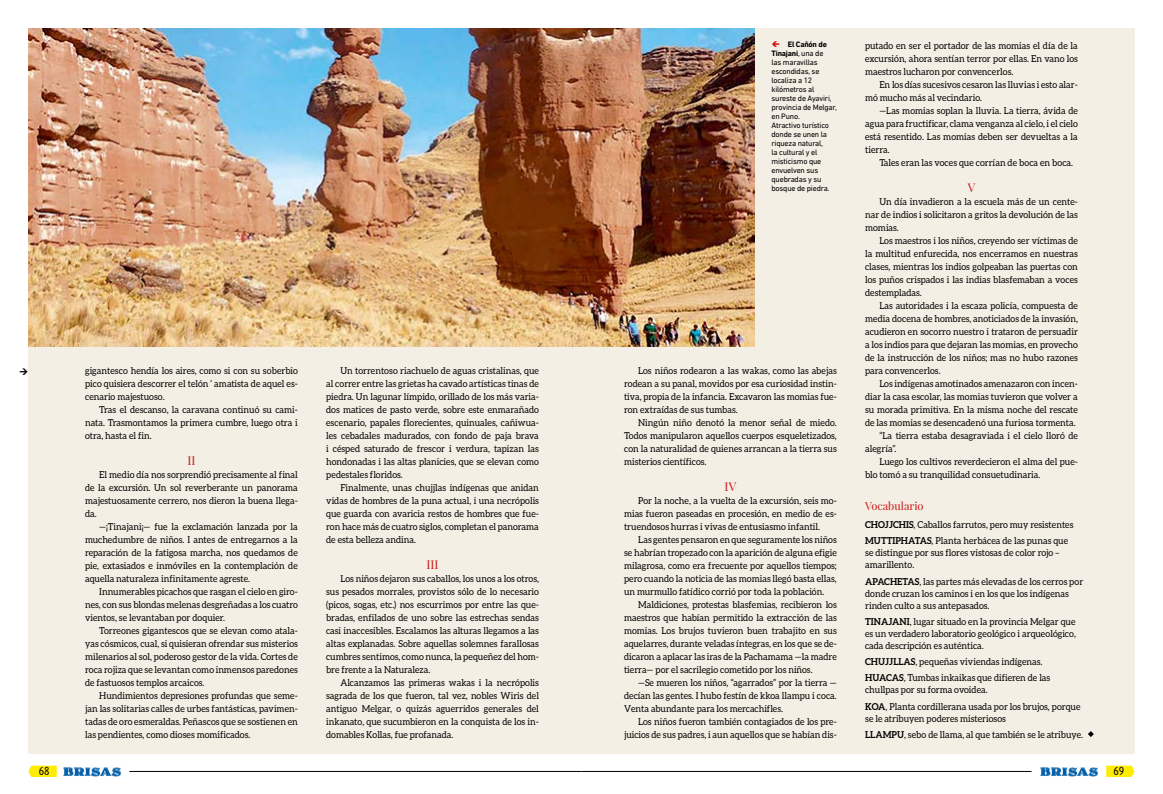
<style>
.page{position:relative;width:1163px;height:794px;background:#fff}
.page>*{position:absolute;margin:0;border:0;box-sizing:border-box;transform-origin:0 0}
.t1{font:12px "Playfair Display";color:#cd1316}
.t2{font:12px "Dax Condensed";color:#000}
.t3{font:11px "Playfair Display";color:#cd1316}
.t4{font:9.5px/13px "Aleo";color:#000;text-align:justify;scale:.95 1}
.t5{font:8px/9px "DIN Next LT Pro";letter-spacing:-.025em;color:#000}
.s1{font-weight:700}
</style>
<div class="page">
<hr style="left:129px;top:771px;width:452px;height:1px;background:#000">
<hr style="left:581px;top:771px;width:450px;height:1px;background:#000">
<svg style="left:1106px;top:765px;width:28px;height:12px"></svg>
<svg style="left:28px;top:765px;width:29px;height:12px"></svg>
<img style="left:63px;top:767px;width:58px;height:9px">
<img style="left:1040px;top:767px;width:58px;height:9px">
<div style="left:28px;top:28px;width:1106px;height:726px;background:#f3efe4"></div>
<img style="left:28px;top:28px;width:726px;height:318px">
<svg style="left:1088px;top:731px;width:5px;height:6px"></svg>
<p class="t4" style="left:85px;top:364px;width:225px">gigantesco hendía los aires, como si con su soberbio pico quisiera descorrer el telón ‘ amatista de aquel es&shy;cenario majestuoso.</p>
<p class="t4" style="left:85px;top:403px;width:225px;text-indent:14px">Tras el descanso, la caravana continuó su cami&shy;nata. Trasmontamos la primera cumbre, luego otra i otra, hasta el fin.</p>
<p class="t1" style="left:187px;top:453px;width:10px">II</p>
<p class="t4" style="left:85px;top:468px;width:225px;text-indent:14px">El medio día nos sorprendió precisamente al final de la excursión. Un sol reverberante un panorama majestuosamente cerrero, nos dieron la buena llega&shy;da.</p>
<p class="t4" style="left:85px;top:520px;width:225px;text-indent:14px">—¡Tinajani¡— fue la exclamación lanzada por la muchedumbre de niños. I antes de entregarnos a la reparación de la fatigosa marcha, nos quedamos de pie, extasiados e inmóviles en la contemplación de aquella naturaleza infinitamente agreste.</p>
<p class="t4" style="left:85px;top:585px;width:225px;text-indent:14px">Innumerables picachos que rasgan el cielo en giro&shy;nes, con sus blondas melenas desgreñadas a los cuatro vientos, se levantaban por doquier.</p>
<p class="t4" style="left:85px;top:624px;width:225px;text-indent:14px">Torreones gigantescos que se elevan como atala&shy;yas cósmicos, cual, si quisieran ofrendar sus misterios milenarios al sol, poderoso gestor de la vida. Cortes de roca rojiza que se levantan como inmensos paredones de fastuosos templos arcaicos.</p>
<p class="t4" style="left:85px;top:689px;width:225px;text-indent:14px">Hundimientos depresiones profundas que seme&shy;jan las solitarias calles de urbes fantásticas, pavimen&shy;tadas de oro esmeraldas. Peñascos que se sostienen en las pendientes, como dioses momificados.</p>
<p class="t4" style="left:326px;top:364px;width:225px;text-indent:14px">Un torrentoso riachuelo de aguas cristalinas, que al correr entre las grietas ha cavado artísticas tinas de piedra. Un lagunar límpido, orillado de los más varia&shy;dos matices de pasto verde, sobre este enmarañado escenario, papales florecientes, quinuales, cañiwua&shy;les cebadales madurados, con fondo de paja brava i césped saturado de frescor i verdura, tapizan las hondonadas i las altas planicies, que se elevan como pedestales floridos.</p>
<p class="t4" style="left:326px;top:481px;width:225px;text-indent:14px">Finalmente, unas chujjlas indígenas que anidan vidas de hombres de la puna actual, i una necrópolis que guarda con avaricia restos de hombres que fue&shy;ron hace más de cuatro siglos, completan el panorama de esta belleza andina.</p>
<p class="t1" style="left:426px;top:557px;width:14px">III</p>
<p class="t4" style="left:326px;top:572px;width:225px;text-indent:14px">Los niños dejaron sus caballos, los unos a los otros, sus pesados morrales, provistos sólo de lo necesario (picos, sogas, etc.) nos escurrimos por entre las que&shy;bradas, enfilados de uno sobre las estrechas sendas casi inaccesibles. Escalamos las alturas llegamos a las altas explanadas. Sobre aquellas solemnes farallosas cumbres sentimos, como nunca, la pequeñez del hom&shy;bre frente a la Naturaleza.</p>
<p class="t4" style="left:326px;top:676px;width:225px;text-indent:14px">Alcanzamos las primeras wakas i la necrópolis sagrada de los que fueron, tal vez, nobles Wiris del antiguo Melgar, o quizás aguerridos generales del inkanato, que sucumbieron en la conquista de los in&shy;domables Kollas, fue profanada.</p>
<p class="t5" style="left:771px;top:40px;width:67px;text-indent:16px"><span class="s1">El Cañón de<br>Tinajani</span>, una de<br>las maravillas escondidas, se localiza a 12 kilómetros al sureste de Ayaviri, provincia de Melgar, en Puno.<br>Atractivo turístico donde se unen la riqueza natural,<br>la cultural y el misticismo que envuelven sus quebradas y su bosque de piedra.</p>
<p class="t4" style="left:624px;top:364px;width:225px;text-indent:14px">Los niños rodearon a las wakas, como las abejas rodean a su panal, movidos por esa curiosidad instin&shy;tiva, propia de la infancia. Excavaron las momias fue&shy;ron extraídas de sus tumbas.</p>
<p class="t4" style="left:624px;top:416px;width:225px;text-indent:14px">Ningún niño denotó la menor señal de miedo.<br>Todos manipularon aquellos cuerpos esqueletizados, con la naturalidad de quienes arrancan a la tierra sus misterios científicos.</p>
<p class="t1" style="left:724px;top:479px;width:13px">IV</p>
<p class="t4" style="left:624px;top:494px;width:225px;text-indent:14px">Por la noche, a la vuelta de la excursión, seis mo&shy;mias fueron paseadas en procesión, en medio de es&shy;truendosos hurras i vivas de entusiasmo infantil.</p>
<p class="t4" style="left:624px;top:533px;width:225px;text-indent:14px">Las gentes pensaron en que seguramente los niños se habrían tropezado con la aparición de alguna efigie milagrosa, como era frecuente por aquellos tiempos; pero cuando la noticia de las momias llegó basta ellas, un murmullo fatídico corrió por toda la población.</p>
<p class="t4" style="left:624px;top:598px;width:225px;text-indent:14px">Maldiciones, protestas blasfemias, recibieron los maestros que habían permitido la extracción de las momias. Los brujos tuvieron buen trabajito en sus aquelarres, durante veladas íntegras, en los que se de&shy;dicaron a aplacar las iras de la Pachamama —la madre tierra— por el sacrilegio cometido por los niños.</p>
<p class="t4" style="left:624px;top:676px;width:225px;text-indent:14px">—Se mueren los niños, “agarrados” por la tierra — decían las gentes. I hubo festín de kkoa llampu i coca.<br>Venta abundante para los mercachifles.</p>
<p class="t4" style="left:624px;top:715px;width:225px;text-align:right">Los niños fueron también contagiados de los pre&shy;juicios de sus padres, i aun aquellos que se habían dis-</p>
<p class="t4" style="left:865px;top:39px;width:225px">putado en ser el portador de las momias el día de la excursión, ahora sentían terror por ellas. En vano los maestros lucharon por convencerlos.</p>
<p class="t4" style="left:865px;top:78px;width:225px;text-indent:14px">En los días sucesivos cesaron las lluvias i esto alar&shy;mó mucho más al vecindario.</p>
<p class="t4" style="left:865px;top:104px;width:225px;text-indent:14px">—Las momias soplan la lluvia. La tierra, ávida de agua para fructificar, clama venganza al cielo, i el cielo está resentido. Las momias deben ser devueltas a la tierra.</p>
<p class="t4" style="left:879px;top:156px;width:205px">Tales eran las voces que corrían de boca en boca.</p>
<p class="t1" style="left:967px;top:180px;width:9px">V</p>
<p class="t4" style="left:865px;top:195px;width:225px;text-indent:14px">Un día invadieron a la escuela más de un cente&shy;nar de indios i solicitaron a gritos la devolución de las momias.</p>
<p class="t4" style="left:865px;top:234px;width:225px;text-indent:14px">Los maestros i los niños, creyendo ser víctimas de la multitud enfurecida, nos encerramos en nuestras clases, mientras los indios golpeaban las puertas con los puños crispados i las indias blasfemaban a voces destempladas.</p>
<p class="t4" style="left:865px;top:299px;width:225px;text-indent:14px">Las autoridades i la escaza policía, compuesta de media docena de hombres, anoticiados de la invasión, acudieron en socorro nuestro i trataron de persuadir a los indios para que dejaran las momias, en provecho de la instrucción de los niños; mas no hubo razones para convencerlos.</p>
<p class="t4" style="left:879px;top:377px;width:210px">Los indígenas amotinados amenazaron con incen-</p>
<p class="t4" style="left:865px;top:390px;width:225px">diar la casa escolar, las momias tuvieron que volver a</p>
<p class="t4" style="left:865px;top:403px;width:225px">su morada primitiva. En la misma noche del rescate</p>
<p class="t4" style="left:865px;top:416px;width:223px">de las momias se desencadenó una furiosa tormenta.</p>
<p class="t4" style="left:879px;top:429px;width:210px">“La tierra estaba desagraviada i el cielo lloró de</p>
<p class="t4" style="left:865px;top:442px;width:34px">alegría”.</p>
<p class="t4" style="left:879px;top:455px;width:210px">Luego los cultivos reverdecieron el alma del pue-</p>
<p class="t4" style="left:865px;top:468px;width:186px">blo tomó a su tranquilidad consuetudinaria.</p>
<p class="t3" style="left:865px;top:499px;width:60px">Vocabulario</p>
<p class="t4" style="left:865px;top:516px;width:221px;line-height:16.3px"><span class="s1">CHOJJCHIS</span>, Caballos farrutos, pero muy resistentes<br><span class="s1">MUTTIPHATAS</span>, Planta herbácea de las punas que</p>
<p class="t4" style="left:865px;top:547px;width:206px;line-height:12px">se distingue por sus flores vistosas de color rojo – amarillento.</p>
<p class="t4" style="left:865px;top:575px;width:231px;line-height:12px;text-align:left"><span class="s1">APACHETAS</span>, las partes más elevadas de los cerros por donde cruzan los caminos i en los que los indígenas rinden culto a sus antepasados.</p>
<p class="t4" style="left:865px;top:615px;width:223px;line-height:12px"><span class="s1">TINAJANI</span>, lugar situado en la provincia Melgar que es un verdadero laboratorio geológico i arqueológico, cada descripción es auténtica.</p>
<p class="t4" style="left:865px;top:653px;width:196px;line-height:16.3px"><span class="s1">CHUJJLLAS</span>, pequeñas viviendas indígenas.<br><span class="s1">HUACAS</span>, Tumbas inkaikas que difieren de las</p>
<p class="t4" style="left:865px;top:682px;width:228px;line-height:16.3px">chullpas por su forma ovoidea.<br><span class="s1">KOA</span>, Planta cordillerana usada por los brujos, porque</p>
<p class="t4" style="left:865px;top:710px;width:231px;line-height:16.3px">se le atribuyen poderes misteriosos<br><span class="s1">LLAMPU</span>, sebo de llama, al que también se le atribuye.</p>
<p class="t2" style="left:39px;top:764px;width:12px">68</p>
<p class="t2" style="left:1113px;top:764px;width:12px">69</p>
</div>
